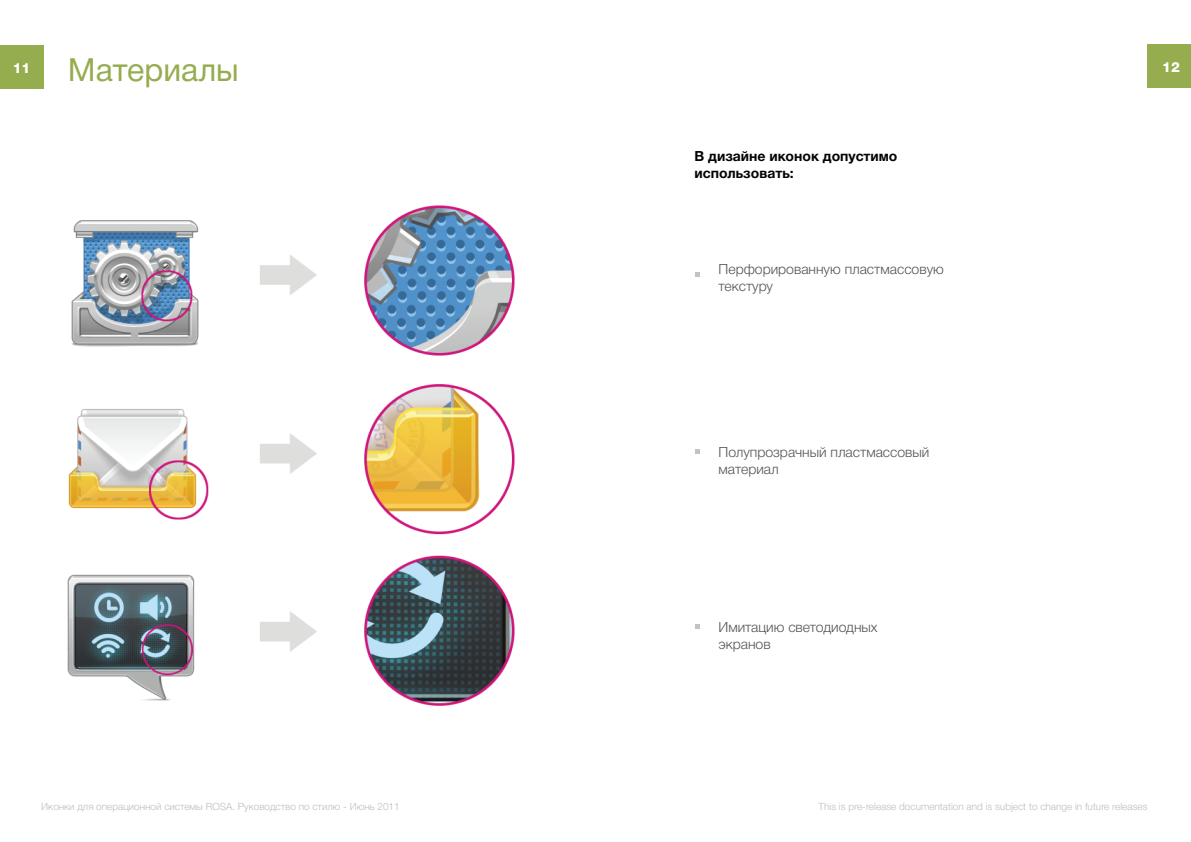
<style>
.page{position:relative;width:1191px;height:842px;background:#fff}
.page>*{position:absolute;margin:0;border:0;box-sizing:border-box;transform-origin:0 0}
.t1{font:32px "Helvetica 5 Normal";color:#95ad4f}
.t2{font:14px/16.8px "Helvetica 4 Light";color:#535453}
.t3{font:14px/16.8px "Helvetica 7 Bold";color:#040503}
.t4{font:14px "Helvetica 8 Heavy";color:#fff}
.t5{font:10px "Helvetica 4 Light";color:#bcbdc0}
</style>
<div class="page">
<div style="left:0;top:46px;width:43px;height:43px;background:#95ad4f"></div>
<div style="left:1148px;top:45px;width:43px;height:43px;background:#95ad4f"></div>
<img style="left:67px;top:205px;width:448px;height:501px">
<svg style="left:695px;top:272px;width:4px;height:5px"></svg>
<svg style="left:695px;top:449px;width:4px;height:4px"></svg>
<svg style="left:695px;top:624px;width:4px;height:4px"></svg>
<h2 class="t4" style="left:13px;top:60px;width:19px">11</h2>
<h1 class="t1" style="left:68px;top:52px;width:172px">Материалы</h1>
<h2 class="t4" style="left:1162px;top:59px;width:19px">12</h2>
<h2 class="t3" style="left:694px;top:148px;width:204px">В дизайне иконок допустимо использовать:</h2>
<h2 class="t2" style="left:718px;top:261px;width:227px">Перфорированную пластмассовую текстуру</h2>
<h2 class="t2" style="left:718px;top:444px;width:212px">Полупрозрачный пластмассовый материал</h2>
<h2 class="t2" style="left:718px;top:619px;width:161px">Имитацию светодиодных экранов</h2>
<p class="t5" style="left:41px;top:801px;width:360px">Иконки для операционной системы ROSA. Руководство по стилю - Июнь 2011</p>
<p class="t5" style="left:818px;top:801px;width:330px">This is pre-release documentation and is subject to change in future releases</p>
</div>
